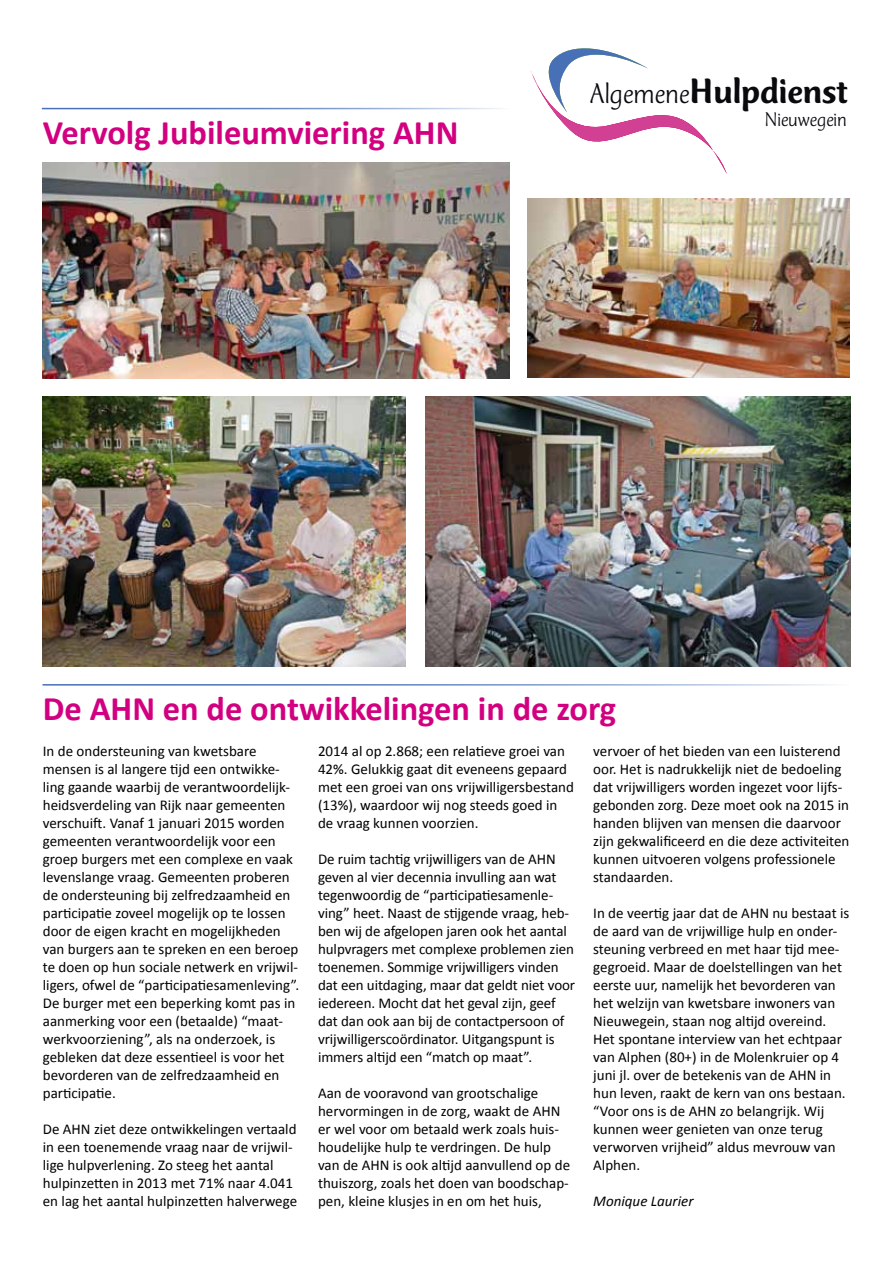
<style>
.page{position:relative;width:893px;height:1263px;background:#fff}
.page>*{position:absolute;margin:0;border:0;box-sizing:border-box;transform-origin:0 0}
.t1{font:500 36.6px "CT Mercurius";color:#090a0e}
.t2{font:700 34.5px "Calibri";color:#d20080}
.t3{font:300 20.55px "CT Mercurius";color:#090a0e}
.t4{font:15px/18px "Calibri";color:#000}
.t5{font:italic 15px "Calibri";color:#000}
.s1{font-weight:300;font-size:29.4px}
</style>
<div class="page">
<svg style="left:530px;top:48px;width:197px;height:126px"></svg>
<img style="left:43px;top:396px;width:363px;height:270px">
<img style="left:527px;top:198px;width:323px;height:180px">
<hr style="left:42px;top:108px;width:467px;height:1px;background:#4770b6">
<hr style="left:43px;top:684px;width:807px;height:2px;background:#4770b6">
<img style="left:43px;top:162px;width:466px;height:216px">
<img style="left:425px;top:396px;width:425px;height:270px">
<h2 class="t2" style="left:43px;top:111px;width:417px">Vervolg Jubileumviering AHN</h2>
<h1 class="t1" style="left:590px;top:71px;width:259px"><span class="s1">Algemene</span>Hulpdienst</h1>
<h3 class="t3" style="left:765px;top:109px;width:84px">Nieuwegein</h3>
<h2 class="t2" style="left:43px;top:687px;width:575px">De AHN en de ontwikkelingen in de zorg</h2>
<p class="t4" style="left:43px;top:742px;width:258px">In de ondersteuning van kwetsbare mensen is al langere tijd een ontwikke&shy;ling gaande waarbij de verantwoordelijk&shy;heidsverdeling van Rijk naar gemeenten verschuift. Vanaf 1 januari 2015 worden gemeenten verantwoordelijk voor een groep burgers met een complexe en vaak levenslange vraag. Gemeenten proberen de ondersteuning bij zelfredzaamheid en participatie zoveel mogelijk op te lossen door de eigen kracht en mogelijkheden van burgers aan te spreken en een beroep te doen op hun sociale netwerk en vrijwil&shy;ligers, ofwel de “participatiesamenleving”.<br>De burger met een beperking komt pas in aanmerking voor een (betaalde) “maat&shy;werkvoorziening”, als na onderzoek, is gebleken dat deze essentieel is voor het bevorderen van de zelfredzaamheid en participatie.</p>
<p class="t4" style="left:43px;top:1120px;width:256px">De AHN ziet deze ontwikkelingen vertaald in een toenemende vraag naar de vrijwil&shy;lige hulpverlening. Zo steeg het aantal hulpinzetten in 2013 met 71% naar 4.041 en lag het aantal hulpinzetten halverwege</p>
<p class="t4" style="left:593px;top:742px;width:258px">vervoer of het bieden van een luisterend oor. Het is nadrukkelijk niet de bedoeling dat vrijwilligers worden ingezet voor lijfs&shy;gebonden zorg. Deze moet ook na 2015 in handen blijven van mensen die daarvoor zijn gekwalificeerd en die deze activiteiten kunnen uitvoeren volgens professionele standaarden.</p>
<p class="t4" style="left:593px;top:904px;width:258px">In de veertig jaar dat de AHN nu bestaat is de aard van de vrijwillige hulp en onder&shy;steuning verbreed en met haar tijd mee&shy;gegroeid. Maar de doelstellingen van het eerste uur, namelijk het bevorderen van het welzijn van kwetsbare inwoners van Nieuwegein, staan nog altijd overeind.<br>Het spontane interview van het echtpaar van Alphen (80+) in de Molenkruier op 4 juni jl. over de betekenis van de AHN in hun leven, raakt de kern van ons bestaan. “Voor ons is de AHN zo belangrijk. Wij kunnen weer genieten van onze terug verworven vrijheid” aldus mevrouw van Alphen.</p>
<p class="t5" style="left:593px;top:1191px;width:102px">Monique Laurier</p>
<p class="t4" style="left:318px;top:742px;width:257px">2014 al op 2.868; een relatieve groei van 42%. Gelukkig gaat dit eveneens gepaard met een groei van ons vrijwilligersbestand (13%), waardoor wij nog steeds goed in de vraag kunnen voorzien.</p>
<p class="t4" style="left:318px;top:850px;width:259px">De ruim tachtig vrijwilligers van de AHN geven al vier decennia invulling aan wat tegenwoordig de “participatiesamenle&shy;ving” heet. Naast de stijgende vraag, heb&shy;ben wij de afgelopen jaren ook het aantal hulpvragers met complexe problemen zien toenemen. Sommige vrijwilligers vinden dat een uitdaging, maar dat geldt niet voor iedereen. Mocht dat het geval zijn, geef dat dan ook aan bij de contactpersoon of vrijwilligerscoördinator. Uitgangspunt is immers altijd een “match op maat”.</p>
<p class="t4" style="left:318px;top:1084px;width:254px">Aan de vooravond van grootschalige hervormingen in de zorg, waakt de AHN er wel voor om betaald werk zoals huis&shy;houdelijke hulp te verdringen. De hulp van de AHN is ook altijd aanvullend op de thuiszorg, zoals het doen van boodschap&shy;pen, kleine klusjes in en om het huis,</p>
</div>
